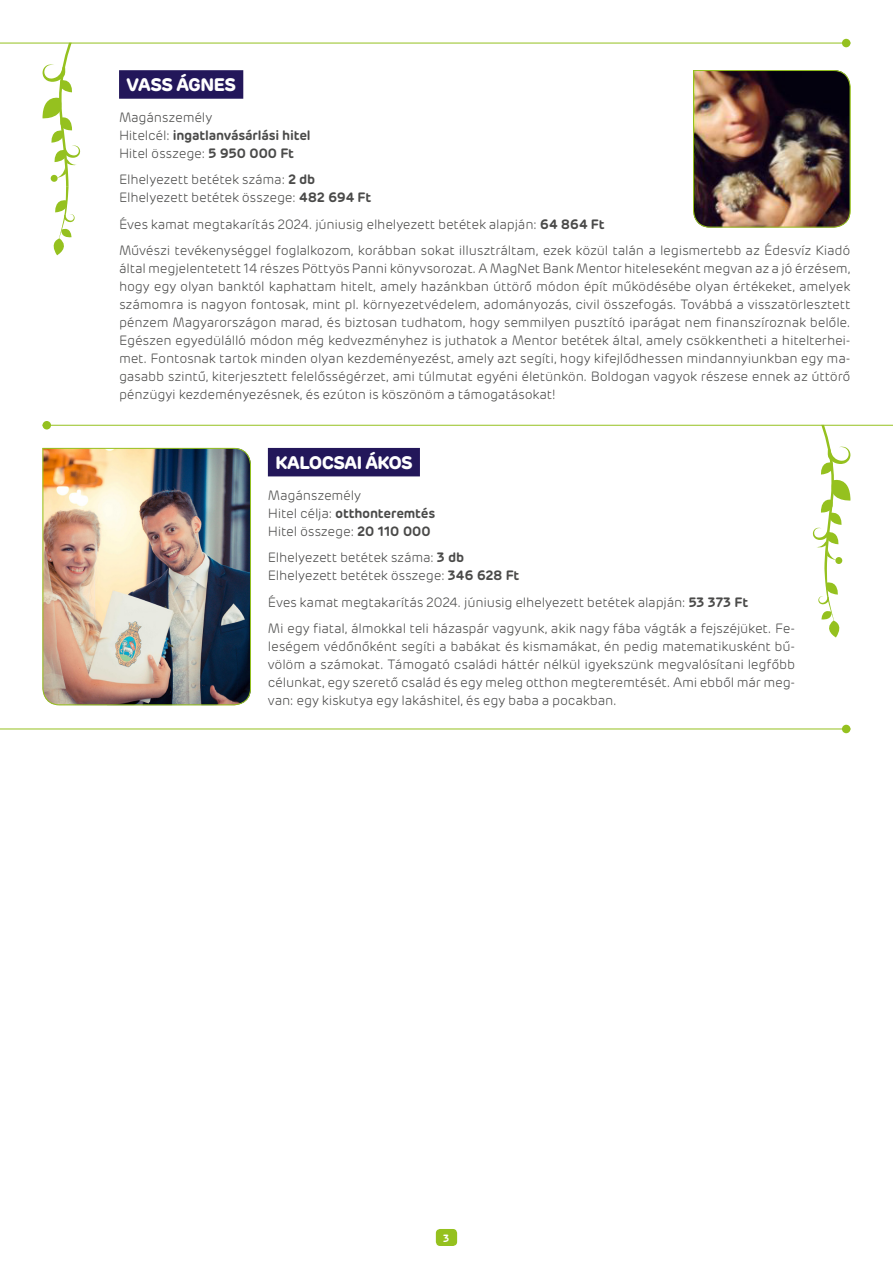
<style>
.page{position:relative;width:893px;height:1263px;background:#fff}
.page>*{position:absolute;margin:0;border:0;box-sizing:border-box;transform-origin:0 0}
.t1{font:700 18px "Rubrik";letter-spacing:-.03em;color:#fff}
.t2{font:300 13.5px/18px "Rubrik";letter-spacing:-.015em;color:#4a4a49}
.t3{font:600 10.5px "Rubrik";color:#fff}
.s1{font-weight:600}
</style>
<div class="page">
<div style="left:436px;top:1229px;width:21px;height:17px;background:#95c11f;border-radius:4px"></div>
<hr style="left:0;top:43px;width:850px;height:1px;background:#95c11f">
<hr style="left:43px;top:425px;width:850px;height:1px;background:#95c11f">
<hr style="left:0;top:729px;width:850px;height:1px;background:#95c11f">
<div style="left:842px;top:39px;width:8px;height:8px;background:#95c11f;border-radius:50%"></div>
<div style="left:43px;top:421px;width:8px;height:8px;background:#95c11f;border-radius:50%"></div>
<div style="left:842px;top:725px;width:8px;height:8px;background:#95c11f;border-radius:50%"></div>
<svg style="left:42px;top:43px;width:38px;height:212px"></svg>
<svg style="left:813px;top:425px;width:37px;height:212px"></svg>
<div style="left:119px;top:70px;width:124px;height:29px;background:#23175a"></div>
<div style="left:268px;top:448px;width:152px;height:28px;background:#23175a"></div>
<img style="left:693px;top:70px;width:158px;height:158px">
<img style="left:42px;top:448px;width:209px;height:258px">
<h1 class="t1" style="left:127px;top:73px;width:111px">VASS ÁGNES</h1>
<p class="t2" style="left:119px;top:109px;width:193px">Magánszemély<br>Hitelcél: <span class="s1">ingatlanvásárlási hitel<br></span>Hitel összege: <span class="s1">5 950 000 Ft</span></p>
<p class="t2" style="left:119px;top:171px;width:254px">Elhelyezett betétek száma: <span class="s1">2 db<br></span>Elhelyezett betétek összege: <span class="s1">482 694 Ft</span></p>
<p class="t2" style="left:119px;top:211px;width:733px;line-height:26.5px">Éves kamat megtakarítás 2024. júniusig elhelyezett betétek alapján: <span class="s1">64 864 Ft<br></span>Művészi tevékenységgel foglalkozom, korábban sokat illusztráltam, ezek közül talán a legismertebb az Édesvíz Kiadó</p>
<p class="t2" style="left:119px;top:260px;width:733px;text-align:justify">által megjelentetett 14 részes Pöttyös Panni könyvsorozat. A MagNet Bank Mentor hiteleseként megvan az a jó érzésem, hogy egy olyan banktól kaphattam hitelt, amely hazánkban úttörő módon épít működésébe olyan értékeket, amelyek számomra is nagyon fontosak, mint pl. környezetvédelem, adományozás, civil összefogás. Továbbá a visszatörlesztett pénzem Magyarországon marad, és biztosan tudhatom, hogy semmilyen pusztító iparágat nem finanszíroznak belőle.<br>Egészen egyedülálló módon még kedvezményhez is juthatok a Mentor betétek által, amely csökkentheti a hitelterhei&shy;met. Fontosnak tartok minden olyan kezdeményezést, amely azt segíti, hogy kifejlődhessen mindannyiunkban egy ma&shy;gasabb szintű, kiterjesztett felelősségérzet, ami túlmutat egyéni életünkön. Boldogan vagyok részese ennek az úttörő pénzügyi kezdeményezésnek, és ezúton is köszönöm a támogatásokat!</p>
<h1 class="t1" style="left:275px;top:451px;width:139px">KALOCSAI ÁKOS</h1>
<p class="t2" style="left:268px;top:486px;width:169px">Magánszemély<br>Hitel célja: <span class="s1">otthonteremtés<br></span>Hitel összege: <span class="s1">20 110 000</span></p>
<p class="t2" style="left:268px;top:549px;width:253px">Elhelyezett betétek száma: <span class="s1">3 db<br></span>Elhelyezett betétek összege: <span class="s1">346 628 Ft</span></p>
<p class="t2" style="left:268px;top:589px;width:529px;line-height:26.5px">Éves kamat megtakarítás 2024. júniusig elhelyezett betétek alapján: <span class="s1">53 373 Ft<br></span>Mi egy fiatal, álmokkal teli házaspár vagyunk, akik nagy fába vágták a fejszéjüket. Fe-</p>
<p class="t2" style="left:268px;top:638px;width:529px;text-align:justify">leségem védőnőként segíti a babákat és kismamákat, én pedig matematikusként bű&shy;völöm a számokat. Támogató családi háttér nélkül igyekszünk megvalósítani legfőbb célunkat, egy szerető család és egy meleg otthon megteremtését. Ami ebből már meg&shy;van: egy kiskutya egy lakáshitel, és egy baba a pocakban.</p>
<p class="t3" style="left:443px;top:1231px;width:8px">3</p>
</div>
